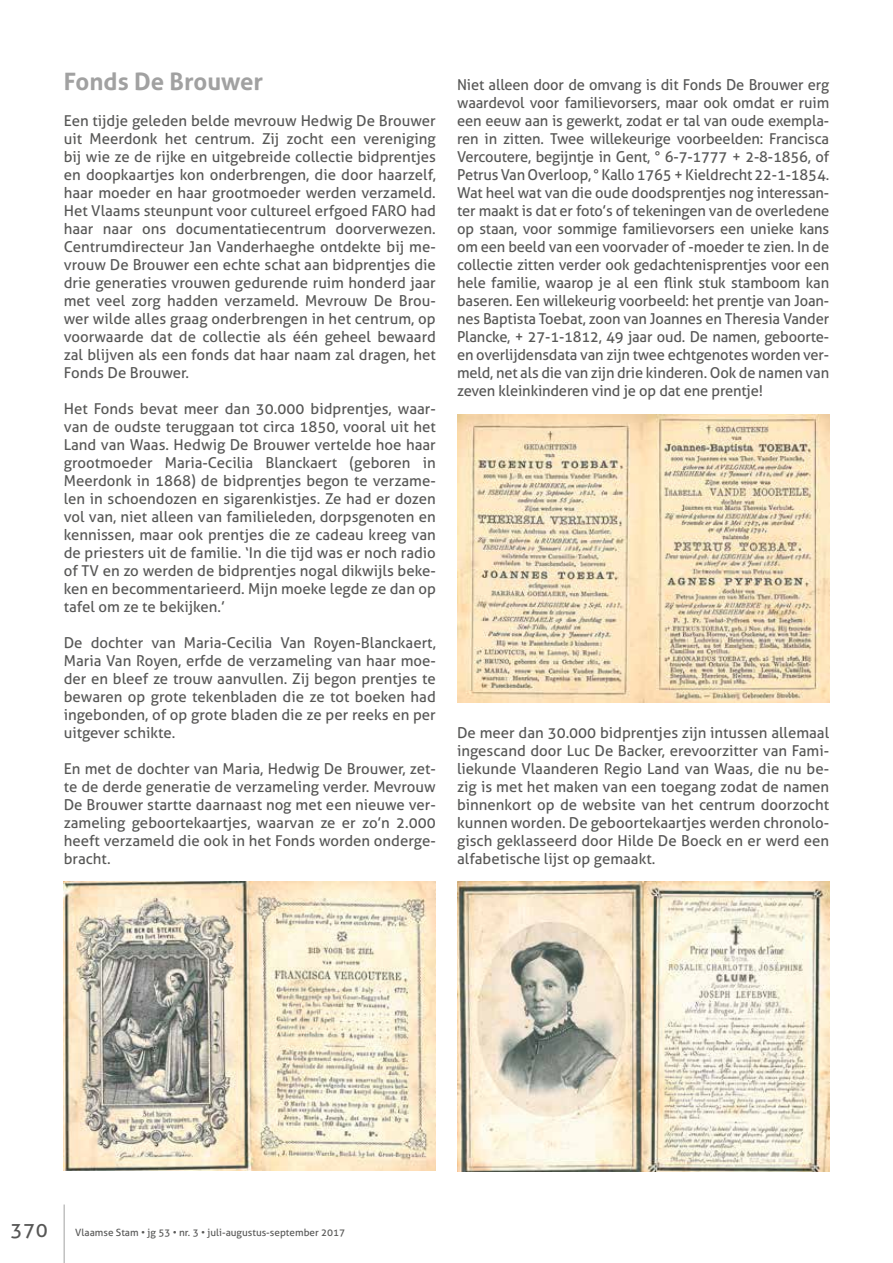
<style>
.page{position:relative;width:893px;height:1263px;background:#fff}
.page>*{position:absolute;margin:0;border:0;box-sizing:border-box;transform-origin:0 0}
.t1{font:700 24px "Aller";color:#a1a1a1}
.t2{font:19.95px "Aller";color:#575756}
.t3{font:15px/18px "Aller";color:#575756;text-align:justify}
.t4{font:10.05px "Aller";color:#575756}
</style>
<div class="page">
<hr style="left:64px;top:1204px;width:1px;height:59px;background:#a1a1a1">
<img style="left:64px;top:881px;width:372px;height:290px">
<img style="left:457px;top:414px;width:372px;height:288px">
<img style="left:457px;top:882px;width:372px;height:289px">
<h1 class="t1" style="left:64px;top:67px;width:201px">Fonds De Brouwer</h1>
<p class="t3" style="left:64px;top:112px;width:374px">Een tijdje geleden belde mevrouw Hedwig De Brouwer uit Meerdonk het centrum. Zij zocht een vereniging bij wie ze de rijke en uitgebreide collectie bidprentjes en doopkaartjes kon onderbrengen, die door haarzelf, haar moeder en haar grootmoeder werden verzameld.<br>Het Vlaams steunpunt voor cultureel erfgoed FARO had haar naar ons documentatiecentrum doorverwezen.<br>Centrumdirecteur Jan Vanderhaeghe ontdekte bij me&shy;vrouw De Brouwer een echte schat aan bidprentjes die drie generaties vrouwen gedurende ruim honderd jaar met veel zorg hadden verzameld. Mevrouw De Brou&shy;wer wilde alles graag onderbrengen in het centrum, op voorwaarde dat de collectie als één geheel bewaard zal blijven als een fonds dat haar naam zal dragen, het Fonds De Brouwer.</p>
<p class="t3" style="left:64px;top:400px;width:374px">Het Fonds bevat meer dan 30.000 bidprentjes, waar&shy;van de oudste teruggaan tot circa 1850, vooral uit het Land van Waas. Hedwig De Brouwer vertelde hoe haar grootmoeder Maria-Cecilia Blanckaert (geboren in Meerdonk in 1868) de bidprentjes begon te verzame&shy;len in schoendozen en sigarenkistjes. Ze had er dozen vol van, niet alleen van familieleden, dorpsgenoten en kennissen, maar ook prentjes die ze cadeau kreeg van de priesters uit de familie. ‘In die tijd was er noch radio of TV en zo werden de bidprentjes nogal dikwijls beke&shy;ken en becommentarieerd. Mijn moeke legde ze dan op tafel om ze te bekijken.’</p>
<p class="t3" style="left:64px;top:634px;width:374px">De dochter van Maria-Cecilia Van Royen-Blanckaert, Maria Van Royen, erfde de verzameling van haar moe&shy;der en bleef ze trouw aanvullen. Zij begon prentjes te bewaren op grote tekenbladen die ze tot boeken had ingebonden, of op grote bladen die ze per reeks en per uitgever schikte.</p>
<p class="t3" style="left:64px;top:760px;width:374px">En met de dochter van Maria, Hedwig De Brouwer, zet&shy;te de derde generatie de verzameling verder. Mevrouw De Brouwer startte daarnaast nog met een nieuwe ver&shy;zameling geboortekaartjes, waarvan ze er zo’n 2.000 heeft verzameld die ook in het Fonds worden onderge&shy;bracht.</p>
<p class="t3" style="left:457px;top:76px;width:374px">Niet alleen door de omvang is dit Fonds De Brouwer erg waardevol voor familievorsers, maar ook omdat er ruim een eeuw aan is gewerkt, zodat er tal van oude exempla&shy;ren in zitten. Twee willekeurige voorbeelden: Francisca Vercoutere, begijntje in Gent, ° 6-7-1777 + 2-8-1856, of Petrus Van Overloop, ° Kallo 1765 + Kieldrecht 22-1-1854.<br>Wat heel wat van die oude doodsprentjes nog interessan&shy;ter maakt is dat er foto’s of tekeningen van de overledene op staan, voor sommige familievorsers een unieke kans om een beeld van een voorvader of -moeder te zien. In de collectie zitten verder ook gedachtenisprentjes voor een hele familie, waarop je al een flink stuk stamboom kan baseren. Een willekeurig voorbeeld: het prentje van Joan&shy;nes Baptista Toebat, zoon van Joannes en Theresia Vander Plancke, + 27-1-1812, 49 jaar oud. De namen, geboorte&shy;en overlijdensdata van zijn twee echtgenotes worden ver&shy;meld, net als die van zijn drie kinderen. Ook de namen van zeven kleinkinderen vind je op dat ene prentje!</p>
<p class="t3" style="left:457px;top:724px;width:374px">De meer dan 30.000 bidprentjes zijn intussen allemaal ingescand door Luc De Backer, erevoorzitter van Fami&shy;liekunde Vlaanderen Regio Land van Waas, die nu be&shy;zig is met het maken van een toegang zodat de namen binnenkort op de website van het centrum doorzocht kunnen worden. De geboortekaartjes werden chronolo&shy;gisch geklasseerd door Hilde De Boeck en er werd een alfabetische lijst op gemaakt.</p>
<h2 class="t2" style="left:11px;top:1217px;width:39px">370</h2>
<p class="t4" style="left:75px;top:1227px;width:271px">Vlaamse Stam • jg 53 • nr. 3 • juli-augustus-september 2017</p>
</div>
